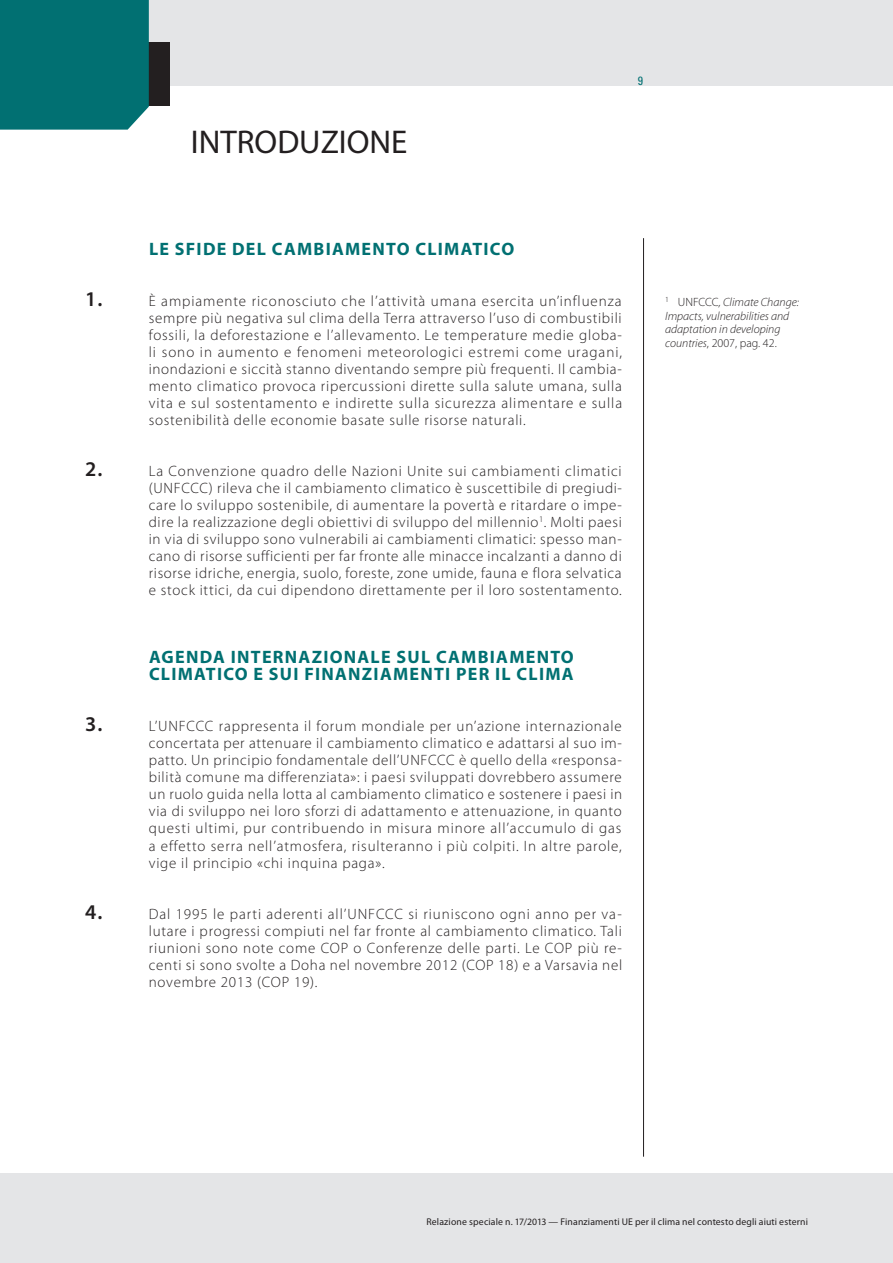
<style>
.page{position:relative;width:893px;height:1263px;background:#fff}
.page>*{position:absolute;margin:0;border:0;box-sizing:border-box;transform-origin:0 0}
.E_01_-_CHAP_TITRE_CH{font:33px "Myriad Pro";color:#231f20}
.E_02_-_CHAP__TITRE_C{font:700 18px/17px "Myriad Pro";letter-spacing:.07em;color:#017072}
.E_05_-_CHAP__1__TEXT{font:300 15px/17px "Myriad Pro";letter-spacing:.05em;color:#231f20;text-align:justify}
.E_11_-_CHAP__FOOTNOT{font:italic 300 12px/13.5px "Myriad Pro";color:#231f20}
.t1{font:condensed 12px "Univers LT Std";color:#017072}
.t2{font:9.75px "Myriad Pro";letter-spacing:.015em;color:#231f20}
.s1{font-weight:600;font-size:21px}
.s2{font-style:normal}
</style>
<div class="page">
<div style="left:0;top:1174px;width:893px;height:89px;background:#e4e5e7"></div>
<div style="left:0;top:0;width:893px;height:85px;background:#e4e5e7"></div>
<div style="left:149px;top:43px;width:21px;height:63px;background:#231f20"></div>
<div style="left:0;top:0;width:149px;height:130px;background:#017072"></div>
<hr style="left:643px;top:238px;width:1px;height:919px;background:#231f20">
<p class="E_01_-_CHAP_TITRE_CH" style="left:191px;top:124px;width:218px">INTRODUZIONE</p>
<p class="t1" style="left:638px;top:73px;width:7px">9</p>
<p class="E_02_-_CHAP__TITRE_C" style="left:149px;top:241px;width:367px">LE SFIDE DEL CAMBIAMENTO CLIMATICO</p>
<p class="E_05_-_CHAP__1__TEXT" style="left:149px;top:293px;width:475px;text-indent:-64px"><span class="s1">1.</span> È ampiamente riconosciuto che l’attività umana esercita un’influenza sempre più negativa sul clima della Terra attraverso l’uso di combustibili fossili, la deforestazione e l’allevamento. Le temperature medie globa&shy;li sono in aumento e fenomeni meteorologici estremi come uragani, inondazioni e siccità stanno diventando sempre più frequenti. Il cambia&shy;mento climatico provoca ripercussioni dirette sulla salute umana, sulla vita e sul sostentamento e indirette sulla sicurezza alimentare e sulla sostenibilità delle economie basate sulle risorse naturali.</p>
<p class="E_05_-_CHAP__1__TEXT" style="left:149px;top:463px;width:475px;text-indent:-64px"><span class="s1">2.</span> La Convenzione quadro delle Nazioni Unite sui cambiamenti climatici (UNFCCC) rileva che il cambiamento climatico è suscettibile di pregiudi&shy;care lo sviluppo sostenibile, di aumentare la povertà e ritardare o impe&shy;dire la realizzazione degli obiettivi di sviluppo del millennio<sup>1</sup>. Molti paesi in via di sviluppo sono vulnerabili ai cambiamenti climatici: spesso man&shy;cano di risorse sufficienti per far fronte alle minacce incalzanti a danno di risorse idriche, energia, suolo, foreste, zone umide, fauna e flora selvatica e stock ittici, da cui dipendono direttamente per il loro sostentamento.</p>
<p class="E_02_-_CHAP__TITRE_C" style="left:149px;top:649px;width:426px">AGENDA INTERNAZIONALE SUL CAMBIAMENTO<br>CLIMATICO E SUI FINANZIAMENTI PER IL CLIMA</p>
<p class="E_05_-_CHAP__1__TEXT" style="left:149px;top:718px;width:475px;text-indent:-64px"><span class="s1">3.</span> L’UNFCCC rappresenta il forum mondiale per un’azione internazionale concertata per attenuare il cambiamento climatico e adattarsi al suo im&shy;patto. Un principio fondamentale dell’UNFCCC è quello della «responsa&shy;bilità comune ma differenziata»: i paesi sviluppati dovrebbero assumere un ruolo guida nella lotta al cambiamento climatico e sostenere i paesi in via di sviluppo nei loro sforzi di adattamento e attenuazione, in quanto questi ultimi, pur contribuendo in misura minore all’accumulo di gas a effetto serra nell’atmosfera, risulteranno i più colpiti. In altre parole, vige il principio «chi inquina paga».</p>
<p class="E_05_-_CHAP__1__TEXT" style="left:149px;top:905px;width:475px;text-indent:-64px"><span class="s1">4.</span> Dal 1995 le parti aderenti all’UNFCCC si riuniscono ogni anno per va&shy;lutare i progressi compiuti nel far fronte al cambiamento climatico. Tali riunioni sono note come COP o Conferenze delle parti. Le COP più re&shy;centi si sono svolte a Doha nel novembre 2012 (COP 18) e a Varsavia nel novembre 2013 (COP 19).</p>
<p class="E_11_-_CHAP__FOOTNOT" style="left:665px;top:296px;width:135px"><sup>1</sup> <span class="s2">UNFCCC</span>, Climate Change:<br>Impacts, vulnerabilities and adaptation in developing countries<span class="s2">, 2007, pag. 42.</span></p>
<p class="t2" style="left:426px;top:1216px;width:383px">Relazione speciale n. 17/2013 — Finanziamenti UE per il clima nel contesto degli aiuti esterni</p>
</div>
